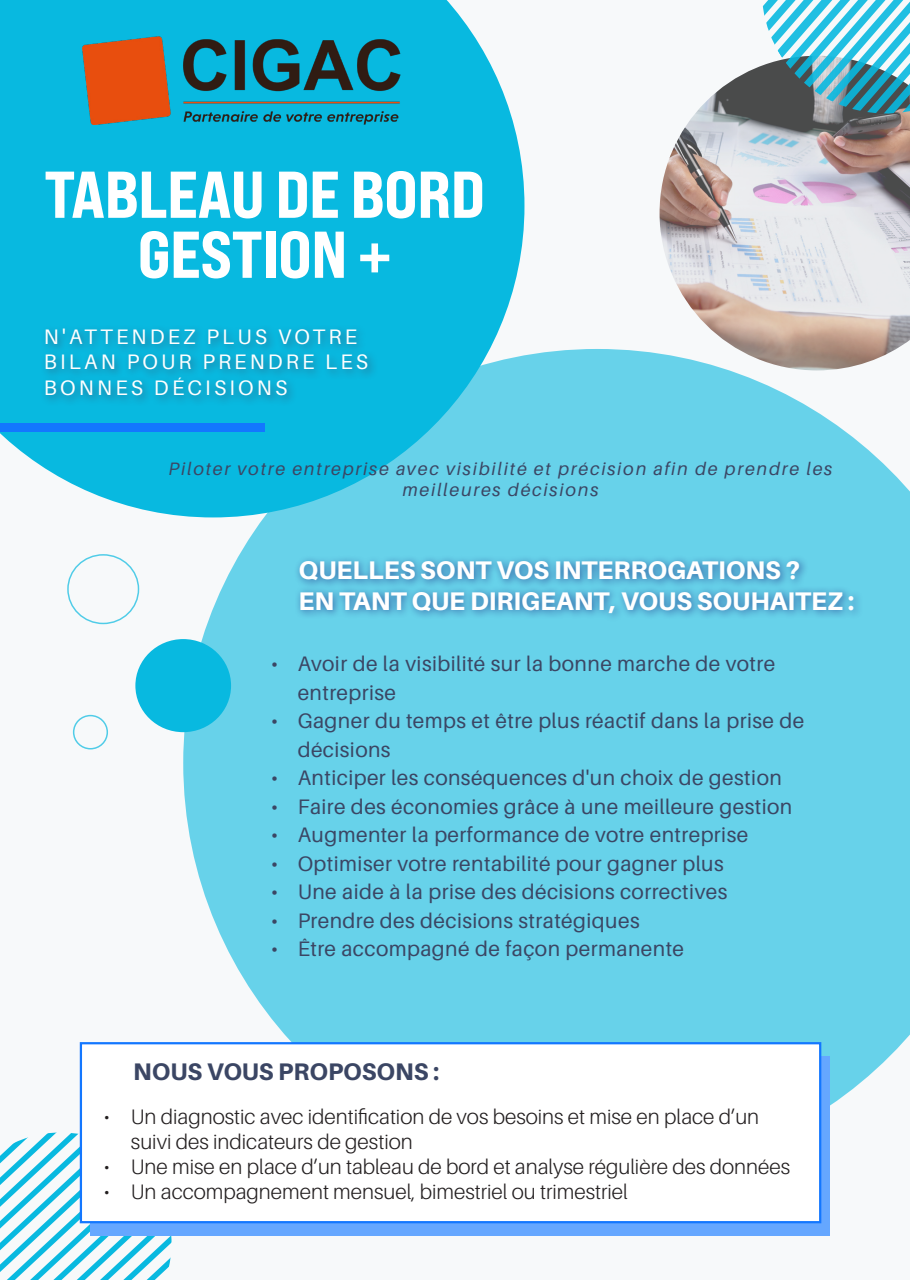
<style>
.page{position:relative;width:910px;height:1280px;background:#f7f9fa}
.page>*{position:absolute;margin:0;border:0;box-sizing:border-box;transform-origin:0 0}
.t1{font:66px/60px "Bebas Neue Pro Exp Eb";letter-spacing:-.01em;color:#fff;text-align:center}
.t2{font:800 25.5px "Aileron";color:#fff}
.t3{font:800 24px "Aileron";color:#3b4664}
.t4{font:21px/28.5px "Aileron";letter-spacing:.02em;color:#3b4664}
.t5{font:300 21px/25.2px "Aileron";color:#231f20}
.t6{font:21px/25.5px "Aileron";letter-spacing:.15em;color:#fff}
.t7{font:italic 18px/21.6px "Aileron";letter-spacing:.1em;color:#3b4664;text-align:center}
</style>
<div class="page">
<div style="left:183px;top:349px;width:727px;height:757px;background:#67d2ea"></div>
<svg style="left:0;top:0;width:524px;height:517px;background:#1ebfe2"></svg>
<img style="left:82px;top:30px;width:321px;height:94px">
<div style="left:41px;top:323px;width:338px;height:83px;background:#3b4664;opacity:.65"></div>
<div style="left:0;top:423px;width:265px;height:9px;background:#1377ff"></div>
<div style="left:294px;top:554px;width:569px;height:68px;background:#253f8e;opacity:.75"></div>
<svg style="left:0;top:1132px;width:178px;height:148px"></svg>
<div style="left:90px;top:1056px;width:740px;height:179px;background:#65a7ff"></div>
<div style="left:80px;top:1042px;width:741px;height:181px;background:#fff;border:2px solid #1377ff"></div>
<img style="left:660px;top:72px;width:250px;height:298px">
<div style="left:135px;top:639px;width:96px;height:93px;background:#08b9e0;border-radius:50%"></div>
<div style="left:67px;top:554px;width:72px;height:70px;border:2px solid #08b9e0;border-radius:50%"></div>
<div style="left:73px;top:715px;width:35px;height:34px;border:2px solid #08b9e0;border-radius:50%"></div>
<svg style="left:747px;top:0;width:163px;height:128px"></svg>
<p class="t1" style="left:44px;top:164px;width:442px">TABLEAU DE BORD<br>GESTION +</p>
<p class="t6" style="left:44px;top:324px;width:326px">N'ATTENDEZ PLUS VOTRE<br>BILAN POUR PRENDRE LES<br>BONNES DÉCISIONS</p>
<p class="t7" style="left:169px;top:458px;width:665px">Piloter votre entreprise avec visibilité et précision afin de prendre les meilleures décisions</p>
<p class="t2" style="left:299px;top:556px;width:503px">QUELLES SONT VOS INTERROGATIONS ?</p>
<p class="t2" style="left:299px;top:586px;width:557px">EN TANT QUE DIRIGEANT, VOUS SOUHAITEZ :</p>
<p class="t4" style="left:298px;top:650px;width:479px;text-indent:-27px">• Avoir de la visibilité sur la bonne marche de votre entreprise</p>
<p class="t4" style="left:298px;top:707px;width:508px;text-indent:-27px">• Gagner du temps et être plus réactif dans la prise de décisions</p>
<p class="t4" style="left:271px;top:764px;width:513px">• Anticiper les conséquences d'un choix de gestion</p>
<p class="t4" style="left:271px;top:792px;width:523px">• Faire des économies grâce à une meilleure gestion</p>
<p class="t4" style="left:271px;top:821px;width:479px">• Augmenter la performance de votre entreprise</p>
<p class="t4" style="left:271px;top:849px;width:455px">• Optimiser votre rentabilité pour gagner plus</p>
<p class="t4" style="left:271px;top:878px;width:458px">• Une aide à la prise des décisions correctives</p>
<p class="t4" style="left:271px;top:906px;width:371px">• Prendre des décisions stratégiques</p>
<p class="t4" style="left:271px;top:935px;width:415px">• Être accompagné de façon permanente</p>
<p class="t3" style="left:133px;top:1058px;width:307px">NOUS VOUS PROPOSONS :</p>
<p class="t5" style="left:131px;top:1104px;width:630px;text-indent:-27px">• Un diagnostic avec identification de vos besoins et mise en place d’un suivi des indicateurs de gestion</p>
<p class="t5" style="left:104px;top:1154px;width:688px">• Une mise en place d’un tableau de bord et analyse régulière des données</p>
<p class="t5" style="left:104px;top:1180px;width:525px">• Un accompagnement mensuel, bimestriel ou trimestriel</p>
</div>
